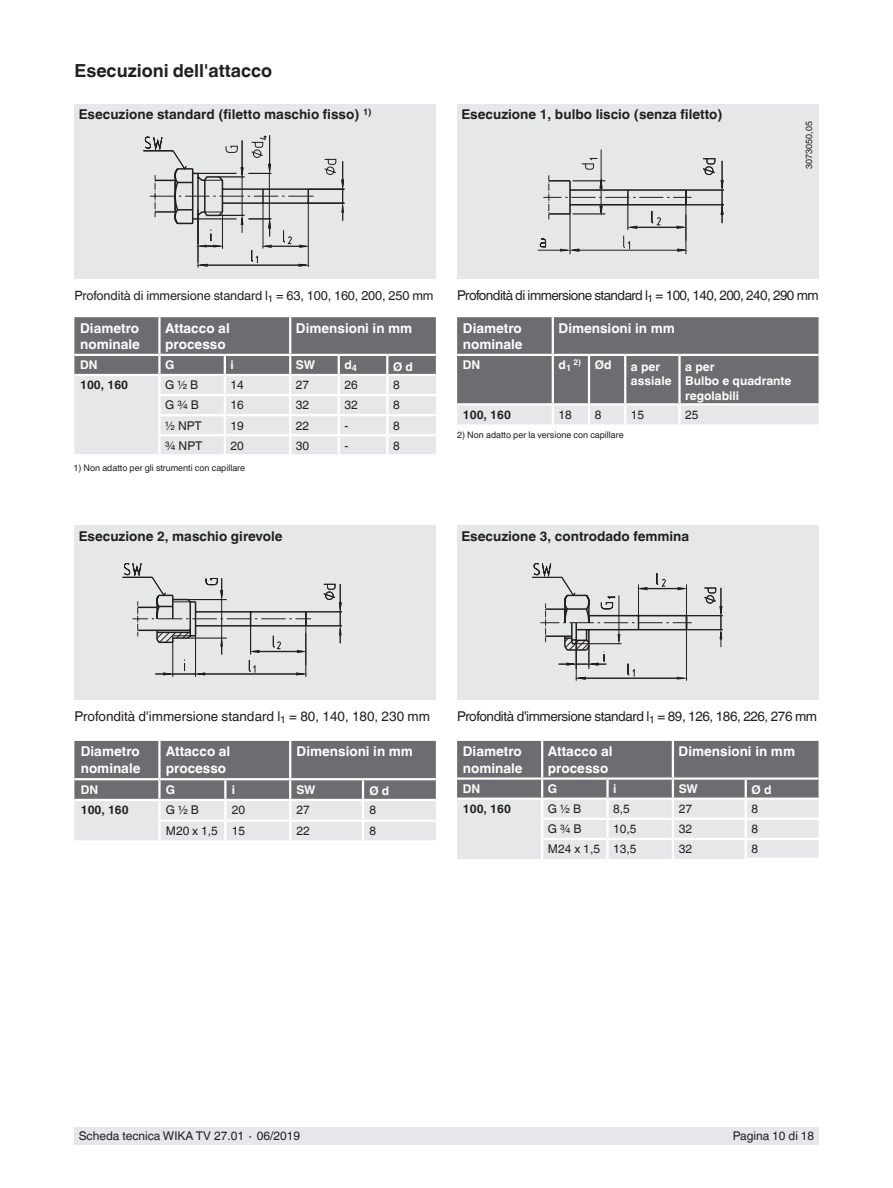
<style>
.page{position:relative;width:893px;height:1188px;background:#fff}
.page>*{position:absolute;margin:0;border:0;box-sizing:border-box;transform-origin:0 0}
.t1{font:700 18px "Helvetica World";color:#231f20}
.t2{font:700 13.5px/16.5px "Helvetica World";color:#fff}
.t3{font:700 13.5px "Helvetica World";color:#231f20}
.t4{font:13.5px "Helvetica World";letter-spacing:-.03em;color:#231f20}
.t5{font:13.5px "Helvetica World";color:#231f20}
.t6{font:12.75px "Helvetica World";letter-spacing:-.01em;color:#231f20}
.t7{font:12px "Helvetica World";color:#231f20}
.t8{font:700 12px "Helvetica World";color:#fff}
.t9{font:700 12px "Helvetica World";color:#231f20}
.t10{font:9px "Helvetica World";color:#231f20}
.t11{font:700 8.1px "Helvetica World";color:#fff}
.s1{font-size:12px}
</style>
<div class="page">
<div style="left:74px;top:1128px;width:745px;height:17px;background:#e6e7e9"></div>
<div style="left:457px;top:104px;width:362px;height:174px;background:#e6e7e9"></div>
<div style="left:74px;top:104px;width:362px;height:174px;background:#e6e7e9"></div>
<div style="left:74px;top:525px;width:362px;height:174px;background:#e6e7e9"></div>
<div style="left:457px;top:525px;width:362px;height:174px;background:#e6e7e9"></div>
<svg style="left:143px;top:135px;width:201px;height:133px"></svg>
<svg style="left:532px;top:563px;width:191px;height:118px"></svg>
<svg style="left:123px;top:563px;width:219px;height:114px"></svg>
<svg style="left:537px;top:149px;width:187px;height:106px"></svg>
<svg style="left:74px;top:317px;width:362px;height:137px;background:#b5b6b9"></svg>
<hr style="left:158px;top:414px;width:67px;height:2px;background:#fff">
<hr style="left:158px;top:434px;width:67px;height:2px;background:#fff">
<hr style="left:225px;top:414px;width:65px;height:2px;background:#fff">
<hr style="left:225px;top:434px;width:65px;height:2px;background:#fff">
<hr style="left:290px;top:414px;width:49px;height:2px;background:#fff">
<hr style="left:290px;top:434px;width:49px;height:2px;background:#fff">
<hr style="left:339px;top:414px;width:48px;height:2px;background:#fff">
<hr style="left:339px;top:434px;width:48px;height:2px;background:#fff">
<hr style="left:387px;top:414px;width:49px;height:2px;background:#fff">
<hr style="left:387px;top:434px;width:49px;height:2px;background:#fff">
<hr style="left:74px;top:374px;width:85px;height:2px;background:#fff">
<hr style="left:158px;top:376px;width:3px;height:18px;background:#fff">
<hr style="left:158px;top:396px;width:3px;height:18px;background:#fff">
<hr style="left:158px;top:416px;width:3px;height:18px;background:#fff">
<hr style="left:158px;top:436px;width:3px;height:18px;background:#fff">
<hr style="left:159px;top:374px;width:66px;height:2px;background:#fff">
<hr style="left:225px;top:374px;width:65px;height:2px;background:#fff">
<hr style="left:290px;top:374px;width:49px;height:2px;background:#fff">
<hr style="left:339px;top:374px;width:48px;height:2px;background:#fff">
<hr style="left:387px;top:374px;width:49px;height:2px;background:#fff">
<svg style="left:457px;top:317px;width:362px;height:107px;background:#88898b"></svg>
<hr style="left:552px;top:375px;width:2px;height:28px;background:#fff">
<hr style="left:457px;top:403px;width:96px;height:2px;background:#fff">
<svg style="left:457px;top:741px;width:361px;height:118px;background:#afb0b2"></svg>
<hr style="left:541px;top:818px;width:66px;height:2px;background:#fff">
<hr style="left:607px;top:818px;width:66px;height:2px;background:#fff">
<hr style="left:673px;top:818px;width:73px;height:2px;background:#fff">
<hr style="left:541px;top:838px;width:66px;height:2px;background:#fff">
<hr style="left:607px;top:838px;width:66px;height:2px;background:#fff">
<hr style="left:673px;top:838px;width:73px;height:2px;background:#fff">
<svg style="left:74px;top:741px;width:362px;height:99px;background:#a1a2a5"></svg>
<hr style="left:225px;top:820px;width:65px;height:2px;background:#fff">
<hr style="left:290px;top:820px;width:73px;height:2px;background:#fff">
<hr style="left:74px;top:799px;width:85px;height:2px;background:#fff">
<hr style="left:158px;top:801px;width:3px;height:19px;background:#fff">
<hr style="left:158px;top:822px;width:3px;height:18px;background:#fff">
<hr style="left:363px;top:820px;width:73px;height:2px;background:#fff">
<hr style="left:159px;top:799px;width:66px;height:2px;background:#fff">
<hr style="left:225px;top:799px;width:65px;height:2px;background:#fff">
<hr style="left:290px;top:799px;width:73px;height:2px;background:#fff">
<hr style="left:363px;top:799px;width:73px;height:2px;background:#fff">
<h1 class="t1" style="left:74px;top:60px;width:199px">Esecuzioni dell'attacco</h1>
<p class="t3" style="left:79px;top:107px;width:294px">Esecuzione standard (filetto maschio fisso) <sup>1)</sup></p>
<p class="t3" style="left:461px;top:107px;width:263px">Esecuzione 1, bulbo liscio (senza filetto)</p>
<p class="t10" style="left:804px;top:169px;width:49px;rotate:-90deg">3073050,05</p>
<p class="t6" style="left:74px;top:288px;width:361px">Profondità di immersione standard l<sub>1</sub> = 63, 100, 160, 200, 250 mm</p>
<p class="t4" style="left:457px;top:288px;width:363px">Profondità di immersione standard l<sub>1</sub> = 100, 140, 200, 240, 290 mm</p>
<p class="t2" style="left:80px;top:320px;width:61px">Diametro nominale</p>
<p class="t2" style="left:165px;top:320px;width:66px">Attacco al processo</p>
<p class="t2" style="left:296px;top:320px;width:118px">Dimensioni in mm</p>
<p class="t8" style="left:80px;top:358px;width:19px">DN</p>
<p class="t8" style="left:165px;top:358px;width:11px">G</p>
<p class="t8" style="left:231px;top:358px;width:5px">i</p>
<p class="t8" style="left:296px;top:358px;width:21px">SW</p>
<p class="t8" style="left:344px;top:358px;width:14px">d<sub>4</sub></p>
<p class="t8" style="left:393px;top:360px;width:21px">Ø d</p>
<p class="t9" style="left:80px;top:378px;width:50px">100, 160</p>
<p class="t7" style="left:165px;top:378px;width:35px">G ½ B</p>
<p class="t7" style="left:231px;top:378px;width:15px">14</p>
<p class="t7" style="left:296px;top:378px;width:15px">27</p>
<p class="t7" style="left:344px;top:378px;width:15px">26</p>
<p class="t7" style="left:393px;top:378px;width:8px">8</p>
<p class="t7" style="left:165px;top:398px;width:35px">G ¾ B</p>
<p class="t7" style="left:231px;top:398px;width:15px">16</p>
<p class="t7" style="left:296px;top:398px;width:15px">32</p>
<p class="t7" style="left:344px;top:398px;width:15px">32</p>
<p class="t7" style="left:393px;top:398px;width:8px">8</p>
<p class="t7" style="left:165px;top:418px;width:38px">½ NPT</p>
<p class="t7" style="left:231px;top:418px;width:15px">19</p>
<p class="t7" style="left:296px;top:418px;width:15px">22</p>
<p class="t7" style="left:344px;top:418px;width:5px">-</p>
<p class="t7" style="left:393px;top:418px;width:8px">8</p>
<p class="t7" style="left:165px;top:438px;width:39px">¾ NPT</p>
<p class="t7" style="left:231px;top:438px;width:15px">20</p>
<p class="t7" style="left:296px;top:438px;width:15px">30</p>
<p class="t7" style="left:344px;top:438px;width:5px">-</p>
<p class="t7" style="left:393px;top:438px;width:8px">8</p>
<p class="t10" style="left:73px;top:462px;width:173px">1) Non adatto per gli strumenti con capillare</p>
<p class="t3" style="left:79px;top:528px;width:205px">Esecuzione 2, maschio girevole</p>
<p class="t2" style="left:463px;top:320px;width:61px">Diametro nominale</p>
<p class="t2" style="left:559px;top:320px;width:118px">Dimensioni in mm</p>
<p class="t8" style="left:463px;top:358px;width:19px">DN</p>
<p class="t8" style="left:558px;top:358px;width:14px">d<sub>1</sub></p>
<p class="t11" style="left:574px;top:358px;width:39px">2) <span class="s1">Ød</span></p>
<p class="t8" style="left:631px;top:360px;width:31px">a per</p>
<p class="t8" style="left:685px;top:360px;width:31px">a per</p>
<p class="t8" style="left:631px;top:374px;width:162px">assiale Bulbo e quadrante</p>
<p class="t8" style="left:685px;top:389px;width:55px">regolabili</p>
<p class="t9" style="left:463px;top:408px;width:50px">100, 160</p>
<p class="t7" style="left:558px;top:408px;width:15px">18</p>
<p class="t7" style="left:595px;top:408px;width:8px">8</p>
<p class="t7" style="left:631px;top:408px;width:15px">15</p>
<p class="t7" style="left:685px;top:408px;width:15px">25</p>
<p class="t10" style="left:457px;top:430px;width:168px">2) Non adatto per la versione con capillare</p>
<p class="t3" style="left:461px;top:528px;width:229px">Esecuzione 3, controdado femmina</p>
<p class="t5" style="left:74px;top:708px;width:357px">Profondità d'immersione standard l<sub>1</sub> = 80, 140, 180, 230 mm</p>
<p class="t2" style="left:81px;top:743px;width:61px">Diametro nominale</p>
<p class="t2" style="left:166px;top:743px;width:66px">Attacco al processo</p>
<p class="t2" style="left:297px;top:743px;width:118px">Dimensioni in mm</p>
<p class="t8" style="left:81px;top:782px;width:19px">DN</p>
<p class="t8" style="left:166px;top:782px;width:11px">G</p>
<p class="t8" style="left:232px;top:782px;width:5px">i</p>
<p class="t8" style="left:297px;top:782px;width:21px">SW</p>
<p class="t8" style="left:369px;top:784px;width:21px">Ø d</p>
<p class="t9" style="left:81px;top:803px;width:50px">100, 160</p>
<p class="t7" style="left:166px;top:803px;width:35px">G ½ B</p>
<p class="t7" style="left:232px;top:803px;width:15px">20</p>
<p class="t7" style="left:297px;top:803px;width:15px">27</p>
<p class="t7" style="left:369px;top:803px;width:8px">8</p>
<p class="t7" style="left:166px;top:824px;width:81px">M20 x 1,5 15</p>
<p class="t7" style="left:297px;top:824px;width:15px">22</p>
<p class="t7" style="left:369px;top:824px;width:8px">8</p>
<p class="t4" style="left:457px;top:708px;width:361px">Profondità d'immersione standard l<sub>1</sub> = 89, 126, 186, 226, 276 mm</p>
<p class="t2" style="left:463px;top:743px;width:61px">Diametro nominale</p>
<p class="t2" style="left:548px;top:743px;width:66px">Attacco al processo</p>
<p class="t2" style="left:679px;top:743px;width:118px">Dimensioni in mm</p>
<p class="t8" style="left:463px;top:782px;width:19px">DN</p>
<p class="t8" style="left:548px;top:782px;width:11px">G</p>
<p class="t8" style="left:613px;top:782px;width:5px">i</p>
<p class="t8" style="left:679px;top:782px;width:21px">SW</p>
<p class="t8" style="left:751px;top:783px;width:21px">Ø d</p>
<p class="t9" style="left:463px;top:802px;width:50px">100, 160</p>
<p class="t7" style="left:548px;top:802px;width:35px">G ½ B</p>
<p class="t7" style="left:613px;top:802px;width:18px">8,5</p>
<p class="t7" style="left:679px;top:802px;width:15px">27</p>
<p class="t7" style="left:751px;top:802px;width:8px">8</p>
<p class="t7" style="left:548px;top:822px;width:35px">G ¾ B</p>
<p class="t7" style="left:613px;top:822px;width:25px">10,5</p>
<p class="t7" style="left:679px;top:822px;width:15px">32</p>
<p class="t7" style="left:751px;top:822px;width:8px">8</p>
<p class="t7" style="left:548px;top:842px;width:90px">M24 x 1,5 13,5</p>
<p class="t7" style="left:679px;top:842px;width:15px">32</p>
<p class="t7" style="left:751px;top:842px;width:8px">8</p>
<p class="t7" style="left:79px;top:1129px;width:223px">Scheda tecnica WIKA TV 27.01 ∙ 06/2019</p>
<p class="t7" style="left:733px;top:1129px;width:83px">Pagina 10 di 18</p>
</div>
